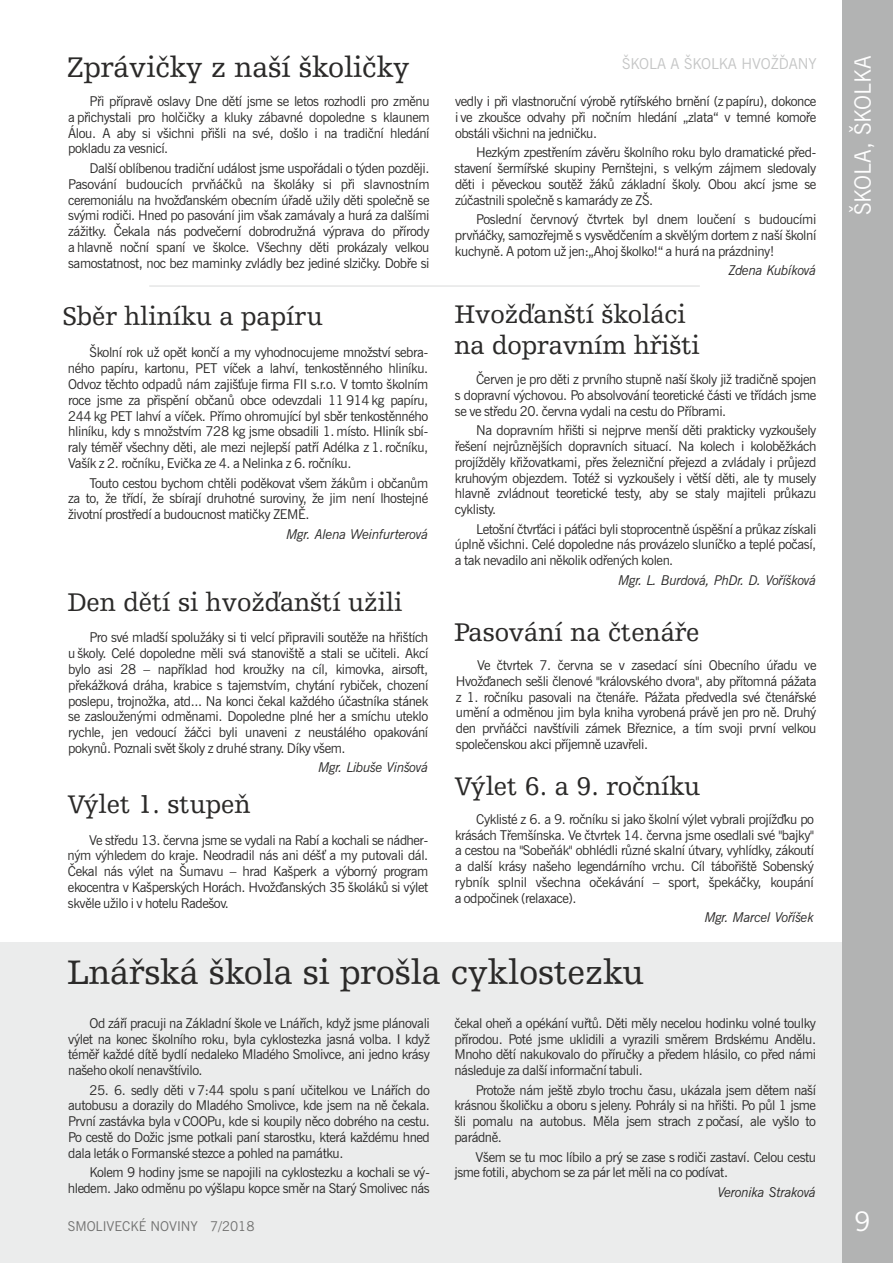
<style>
.page{position:relative;width:893px;height:1263px;background:#fff}
.page>*{position:absolute;margin:0;border:0;box-sizing:border-box;transform-origin:0 0}
.t1{font:36px "Humanist Slabserif 712 AT";letter-spacing:-.005em;color:#2b2a29}
.t2{font:30px "Humanist Slabserif 712 AT";letter-spacing:-.005em;color:#2b2a29}
.t3{font:27px/31.7px "Humanist Slabserif 712 AT";letter-spacing:-.005em;color:#2b2a29}
.t4{font:27px "News Gothic AT";color:#fefefe}
.t5{font:22.5px "News Gothic AT";color:#fefefe}
.t6{font:15px "News Gothic AT";letter-spacing:-.005em;color:#c5c6c6}
.t7{font:13.5px/15.8px "News Gothic AT";letter-spacing:-.03em;color:#2b2a29;text-align:justify}
.t8{font:italic 13.5px "News Gothic AT";letter-spacing:-.03em;color:#2b2a29}
.t9{font:13.5px "News Gothic AT";color:#727271}
</style>
<div class="page">
<div style="left:0;top:942px;width:893px;height:321px;background:#ebecec"></div>
<div style="left:842px;top:0;width:51px;height:1263px;background:#b2b3b3"></div>
<hr style="left:149px;top:286px;width:551px;height:1px;background:#d9dada">
<h2 class="t2" style="left:67px;top:55px;width:344px">Zprávičky z naší školičky</h2>
<p class="t7" style="left:68px;top:95px;width:363px;text-indent:21px">Při přípravě oslavy Dne dětí jsme se letos rozhodli pro změnu a přichystali pro holčičky a kluky zábavné dopoledne s klaunem Álou. A aby si všichni přišli na své, došlo i na tradiční hledání pokladu za vesnicí.</p>
<p class="t7" style="left:68px;top:161px;width:363px;text-indent:21px">Další oblíbenou tradiční událost jsme uspořádali o týden později.<br>Pasování budoucích prvňáčků na školáky si při slavnostním ceremoniálu na hvožďanském obecním úřadě užily děti společně se svými rodiči. Hned po pasování jim však zamávaly a hurá za dalšími zážitky. Čekala nás podvečerní dobrodružná výprava do přírody a hlavně noční spaní ve školce. Všechny děti prokázaly velkou samostatnost, noc bez maminky zvládly bez jediné slzičky. Dobře si</p>
<h3 class="t3" style="left:62px;top:302px;width:262px">Sběr hliníku a papíru</h3>
<p class="t7" style="left:68px;top:346px;width:362px;text-indent:22px">Školní rok už opět končí a my vyhodnocujeme množství sebra&shy;ného papíru, kartonu, PET víček a lahví, tenkostěnného hliníku.<br>Odvoz těchto odpadů nám zajišťuje firma FII s.r.o. V tomto školním roce jsme za přispění občanů obce odevzdali 11 914 kg papíru, 244 kg PET lahví a víček. Přímo ohromující byl sběr tenkostěnného hliníku, kdy s množstvím 728 kg jsme obsadili 1. místo. Hliník sbí&shy;raly téměř všechny děti, ale mezi nejlepší patří Adélka z 1. ročníku, Vašík z 2. ročníku, Evička ze 4. a Nelinka z 6. ročníku.</p>
<p class="t7" style="left:68px;top:476px;width:362px;text-indent:21px">Touto cestou bychom chtěli poděkovat všem žákům i občanům za to, že třídí, že sbírají druhotné suroviny, že jim není lhostejné životní prostředí a budoucnost matičky ZEMĚ.</p>
<p class="t8" style="left:287px;top:529px;width:143px">Mgr. Alena Weinfurterová</p>
<h3 class="t3" style="left:67px;top:588px;width:337px">Den dětí si hvožďanští užili</h3>
<p class="t7" style="left:68px;top:631px;width:362px;text-indent:21px">Pro své mladší spolužáky si ti velcí připravili soutěže na hřištích u školy. Celé dopoledne měli svá stanoviště a stali se učiteli. Akcí bylo asi 28 – například hod kroužky na cíl, kimovka, airsoft, překážková dráha, krabice s tajemstvím, chytání rybiček, chození poslepu, trojnožka, atd... Na konci čekal každého účastníka stánek se zaslouženými odměnami. Dopoledne plné her a smíchu uteklo rychle, jen vedoucí žáčci byli unaveni z neustálého opakování pokynů. Poznali svět školy z druhé strany. Díky všem.</p>
<p class="t8" style="left:318px;top:763px;width:111px">Mgr. Libuše Vinšová</p>
<h3 class="t3" style="left:68px;top:790px;width:185px">Výlet 1. stupeň</h3>
<p class="t7" style="left:68px;top:833px;width:362px;text-indent:22px">Ve středu 13. června jsme se vydali na Rabí a kochali se nádher&shy;ným výhledem do kraje. Neodradil nás ani déšť a my putovali dál.<br>Čekal nás výlet na Šumavu – hrad Kašperk a výborný program ekocentra v Kašperských Horách. Hvožďanských 35 školáků si výlet skvěle užilo i v hotelu Radešov.</p>
<p class="t6" style="left:622px;top:58px;width:196px">ŠKOLA A ŠKOLKA HVOŽĎANY</p>
<p class="t7" style="left:455px;top:95px;width:363px">vedly i při vlastnoruční výrobě rytířského brnění (z papíru), dokonce i ve zkoušce odvahy při nočním hledání „zlata“ v temné komoře obstáli všichni na jedničku.</p>
<p class="t7" style="left:455px;top:146px;width:363px;text-indent:22px">Hezkým zpestřením závěru školního roku bylo dramatické před&shy;stavení šermířské skupiny Pernštejni, s velkým zájmem sledovaly děti i pěveckou soutěž žáků základní školy. Obou akcí jsme se zúčastnili společně s kamarády ze ZŠ.</p>
<p class="t7" style="left:455px;top:212px;width:363px;text-indent:21px">Poslední červnový čtvrtek byl dnem loučení s budoucími prvňáčky, samozřejmě s vysvědčením a skvělým dortem z naší školní kuchyně. A potom už jen:„Ahoj školko!“ a hurá na prázdniny!</p>
<p class="t8" style="left:728px;top:265px;width:89px">Zdena Kubíková</p>
<h3 class="t3" style="left:454px;top:300px;width:247px">Hvožďanští školáci na dopravním hřišti</h3>
<p class="t7" style="left:455px;top:372px;width:363px;text-indent:21px">Červen je pro děti z prvního stupně naší školy již tradičně spojen s dopravní výchovou. Po absolvování teoretické části ve třídách jsme se ve středu 20. června vydali na cestu do Příbrami.</p>
<p class="t7" style="left:455px;top:424px;width:363px;text-indent:21px">Na dopravním hřišti si nejprve menší děti prakticky vyzkoušely řešení nejrůznějších dopravních situací. Na kolech i koloběžkách projížděly křižovatkami, přes železniční přejezd a zvládaly i průjezd kruhovým objezdem. Totéž si vyzkoušely i větší děti, ale ty musely hlavně zvládnout teoretické testy, aby se staly majiteli průkazu cyklisty.</p>
<p class="t7" style="left:455px;top:522px;width:363px;text-indent:21px">Letošní čtvrťáci i páťáci byli stoprocentně úspěšní a průkaz získali úplně všichni. Celé dopoledne nás provázelo sluníčko a teplé počasí, a tak nevadilo ani několik odřených kolen.</p>
<p class="t8" style="left:618px;top:575px;width:199px">Mgr. L. Burdová, PhDr. D. Voříšková</p>
<h3 class="t3" style="left:454px;top:618px;width:247px">Pasování na čtenáře</h3>
<p class="t7" style="left:456px;top:658px;width:362px;text-indent:21px">Ve čtvrtek 7. června se v zasedací síni Obecního úřadu ve Hvožďanech sešli členové "královského dvora", aby přítomná pážata z 1. ročníku pasovali na čtenáře. Pážata předvedla své čtenářské umění a odměnou jim byla kniha vyrobená právě jen pro ně. Druhý den prvňáčci navštívili zámek Březnice, a tím svoji první velkou společenskou akci příjemně uzavřeli.</p>
<h3 class="t3" style="left:455px;top:772px;width:247px">Výlet 6. a 9. ročníku</h3>
<p class="t7" style="left:455px;top:812px;width:361px;text-indent:21px">Cyklisté z 6. a 9. ročníku si jako školní výlet vybrali projížďku po krásách Třemšínska. Ve čtvrtek 14. června jsme osedlali své "bajky" a cestou na "Sobeňák" obhlédli různé skalní útvary, vyhlídky, zákoutí a další krásy našeho legendárního vrchu. Cíl tábořiště Sobenský rybník splnil všechna očekávání – sport, špekáčky, koupání a odpočinek (relaxace).</p>
<p class="t8" style="left:705px;top:912px;width:111px">Mgr. Marcel Voříšek</p>
<h1 class="t1" style="left:67px;top:958px;width:579px">Lnářská škola si prošla cyklostezku</h1>
<p class="t7" style="left:68px;top:1016px;width:363px;text-indent:21px">Od září pracuji na Základní škole ve Lnářích, když jsme plánovali výlet na konec školního roku, byla cyklostezka jasná volba. I když téměř každé dítě bydlí nedaleko Mladého Smolivce, ani jedno krásy našeho okolí nenavštívilo.</p>
<p class="t7" style="left:68px;top:1083px;width:363px;text-indent:21px">25. 6. sedly děti v 7:44 spolu s paní učitelkou ve Lnářích do autobusu a dorazily do Mladého Smolivce, kde jsem na ně čekala.<br>První zastávka byla v COOPu, kde si koupily něco dobrého na cestu.<br>Po cestě do Dožic jsme potkali paní starostku, která každému hned dala leták o Formanské stezce a pohled na památku.</p>
<p class="t7" style="left:68px;top:1166px;width:364px;text-align:right">Kolem 9 hodiny jsme se napojili na cyklostezku a kochali se vý&shy;hledem. Jako odměnu po výšlapu kopce směr na Starý Smolivec nás</p>
<p class="t7" style="left:454px;top:1016px;width:363px">čekal oheň a opékání vuřtů. Děti měly necelou hodinku volné toulky přírodou. Poté jsme uklidili a vyrazili směrem Brdskému Andělu.<br>Mnoho dětí nakukovalo do příručky a předem hlásilo, co před námi následuje za další informační tabuli.</p>
<p class="t7" style="left:454px;top:1083px;width:363px;text-indent:21px">Protože nám ještě zbylo trochu času, ukázala jsem dětem naší krásnou školičku a oboru s jeleny. Pohrály si na hřišti. Po půl 1 jsme šli pomalu na autobus. Měla jsem strach z počasí, ale vyšlo to parádně.</p>
<p class="t7" style="left:454px;top:1150px;width:363px;text-indent:21px">Všem se tu moc líbilo a prý se zase s rodiči zastaví. Celou cestu jsme fotili, abychom se za pár let měli na co podívat.</p>
<p class="t8" style="left:717px;top:1187px;width:100px">Veronika Straková</p>
<h3 class="t5" style="left:855px;top:215px;width:161px;rotate:-90deg">ŠKOLA, ŠKOLKA</h3>
<p class="t9" style="left:68px;top:1221px;width:188px">SMOLIVECKÉ NOVINY 7/2018</p>
<h3 class="t4" style="left:854px;top:1211px;width:18px">9</h3>
</div>
